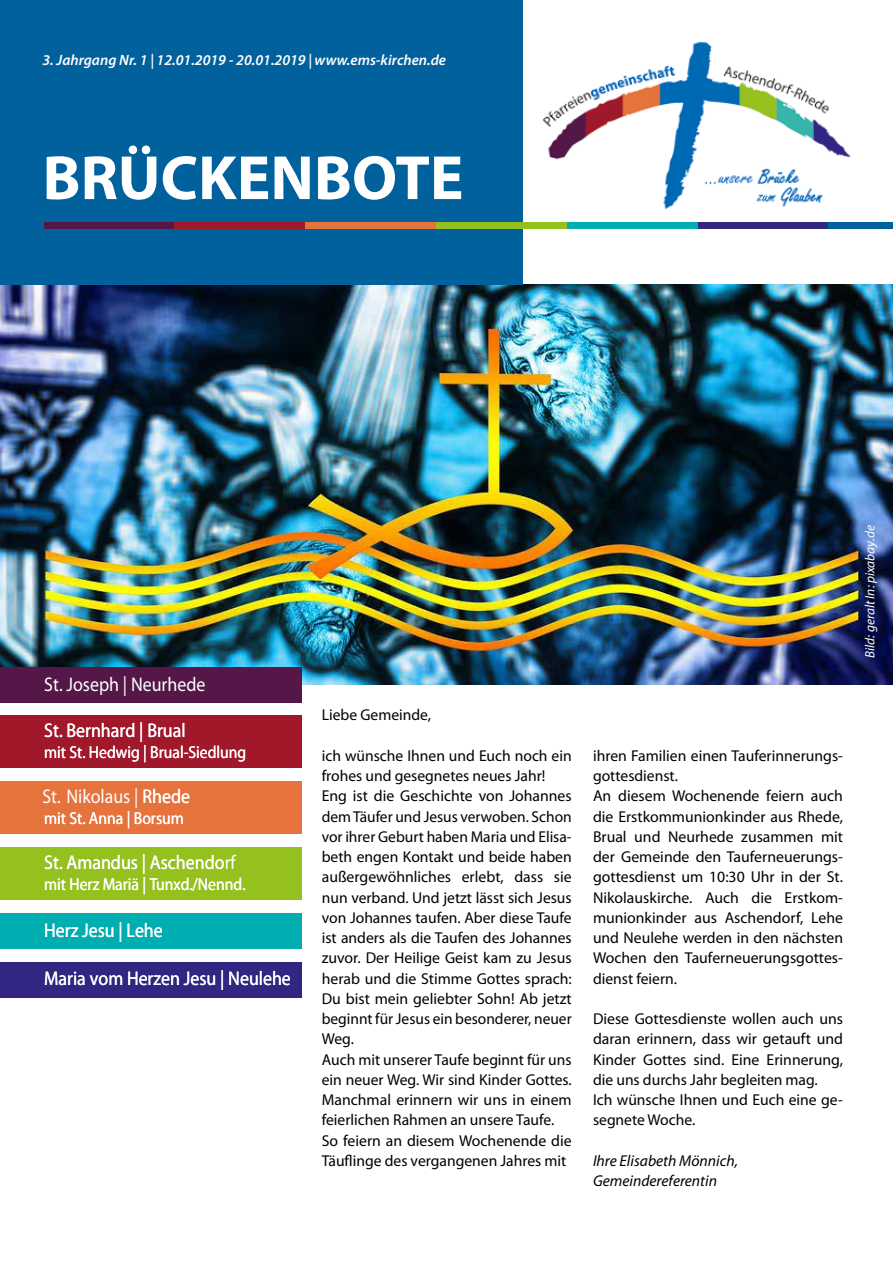
<style>
.page{position:relative;width:893px;height:1263px;background:#fff}
.page>*{position:absolute;margin:0;border:0;box-sizing:border-box;transform-origin:0 0}
.t1{font:700 63px "Myriad Pro";color:#fff}
.t2{font:19.8px "Myriad Pro";color:#fff;scale:.9 1}
.t3{font:17.4px "Myriad Pro";color:#fff;scale:.9 1}
.t4{font:15.75px/20.2px "Myriad Pro";color:#000}
.t5{font:italic 15.75px/20.2px "Myriad Pro";color:#000}
.t6{font:italic 600 15px "Myriad Pro";color:#fff}
.t7{font:italic 13.5px "Myriad Pro";color:#fff}
</style>
<div class="page">
<img style="left:0;top:285px;width:893px;height:400px">
<div style="left:0;top:0;width:522px;height:285px;background:#00619d"></div>
<img style="left:542px;top:41px;width:309px;height:168px">
<div style="left:43px;top:222px;width:131px;height:6px;background:#541747"></div>
<div style="left:697px;top:222px;width:131px;height:6px;background:#312783"></div>
<div style="left:567px;top:222px;width:130px;height:6px;background:#00adb1"></div>
<div style="left:436px;top:222px;width:131px;height:6px;background:#95c11f"></div>
<div style="left:305px;top:222px;width:131px;height:6px;background:#e6723c"></div>
<div style="left:174px;top:222px;width:131px;height:6px;background:#a1182b"></div>
<div style="left:828px;top:222px;width:65px;height:6px;background:#00619d"></div>
<div style="left:0;top:962px;width:302px;height:35px;background:#312783"></div>
<div style="left:0;top:913px;width:302px;height:35px;background:#00adb1"></div>
<div style="left:0;top:847px;width:302px;height:53px;background:#95c11f"></div>
<div style="left:0;top:715px;width:302px;height:53px;background:#a1182b"></div>
<div style="left:0;top:781px;width:302px;height:53px;background:#e6723c"></div>
<div style="left:0;top:668px;width:302px;height:35px;background:#541747"></div>
<p class="t6" style="left:43px;top:51px;width:405px">3. Jahrgang Nr. 1 | 12.01.2019 - 20.01.2019 | www.ems-kirchen.de</p>
<h1 class="t1" style="left:43px;top:137px;width:422px">BRÜCKENBOTE</h1>
<p class="t2" style="left:44px;top:672px;width:181px">St. Joseph | Neurhede</p>
<p class="t2" style="left:44px;top:718px;width:159px">St. Bernhard | Brual</p>
<p class="t3" style="left:44px;top:741px;width:226px">mit St. Hedwig | Brual-Siedlung</p>
<p class="t2" style="left:42px;top:784px;width:159px">St. Bernhard | Brual</p>
<p class="t2" style="left:66px;top:784px;width:139px">Nikolaus | Rhede</p>
<p class="t3" style="left:44px;top:807px;width:157px">mit St. Anna | Borsum</p>
<p class="t2" style="left:44px;top:850px;width:214px">St. Amandus | Aschendorf</p>
<p class="t3" style="left:44px;top:873px;width:225px">mit Herz Mariä | Tunxd./Nennd.</p>
<p class="t2" style="left:44px;top:918px;width:133px">Herz Jesu | Lehe</p>
<p class="t2" style="left:44px;top:966px;width:276px">Maria vom Herzen Jesu | Neulehe</p>
<p class="t4" style="left:322px;top:705px;width:111px">Liebe Gemeinde,</p>
<p class="t4" style="left:322px;top:745px;width:252px">ich wünsche Ihnen und Euch noch ein frohes und gesegnetes neues Jahr!<br>Eng ist die Geschichte von Johannes dem Täufer und Jesus verwoben. Schon vor ihrer Geburt haben Maria und Elisa&shy;beth engen Kontakt und beide haben außergewöhnliches erlebt, dass sie nun verband. Und jetzt lässt sich Jesus von Johannes taufen. Aber diese Taufe ist anders als die Taufen des Johannes zuvor. Der Heilige Geist kam zu Jesus herab und die Stimme Gottes sprach:<br>Du bist mein geliebter Sohn! Ab jetzt beginnt für Jesus ein besonderer, neuer Weg.<br>Auch mit unserer Taufe beginnt für uns ein neuer Weg. Wir sind Kinder Gottes.<br>Manchmal erinnern wir uns in einem feierlichen Rahmen an unsere Taufe.<br>So feiern an diesem Wochenende die Täuflinge des vergangenen Jahres mit</p>
<p class="t4" style="left:593px;top:745px;width:252px">ihren Familien einen Tauferinnerungs&shy;gottesdienst.<br>An diesem Wochenende feiern auch die Erstkommunionkinder aus Rhede,<br>Brual und Neurhede zusammen mit der Gemeinde den Tauferneuerungs&shy;gottesdienst um 10:30 Uhr in der St.<br>Nikolauskirche. Auch die Erstkom&shy;munionkinder aus Aschendorf, Lehe und Neulehe werden in den nächsten<br>Wochen den Tauferneuerungsgottes&shy;dienst feiern.</p>
<p class="t4" style="left:593px;top:1008px;width:251px">Diese Gottesdienste wollen auch uns daran erinnern, dass wir getauft und<br>Kinder Gottes sind. Eine Erinnerung, die uns durchs Jahr begleiten mag.<br>Ich wünsche Ihnen und Euch eine ge&shy;segnete Woche.</p>
<p class="t5" style="left:593px;top:1150px;width:146px">Ihre Elisabeth Mönnich,<br>Gemeindereferentin</p>
<p class="t7" style="left:861px;top:658px;width:134px;rotate:-90deg">Bild: geralt In: pixabay.de</p>
</div>
